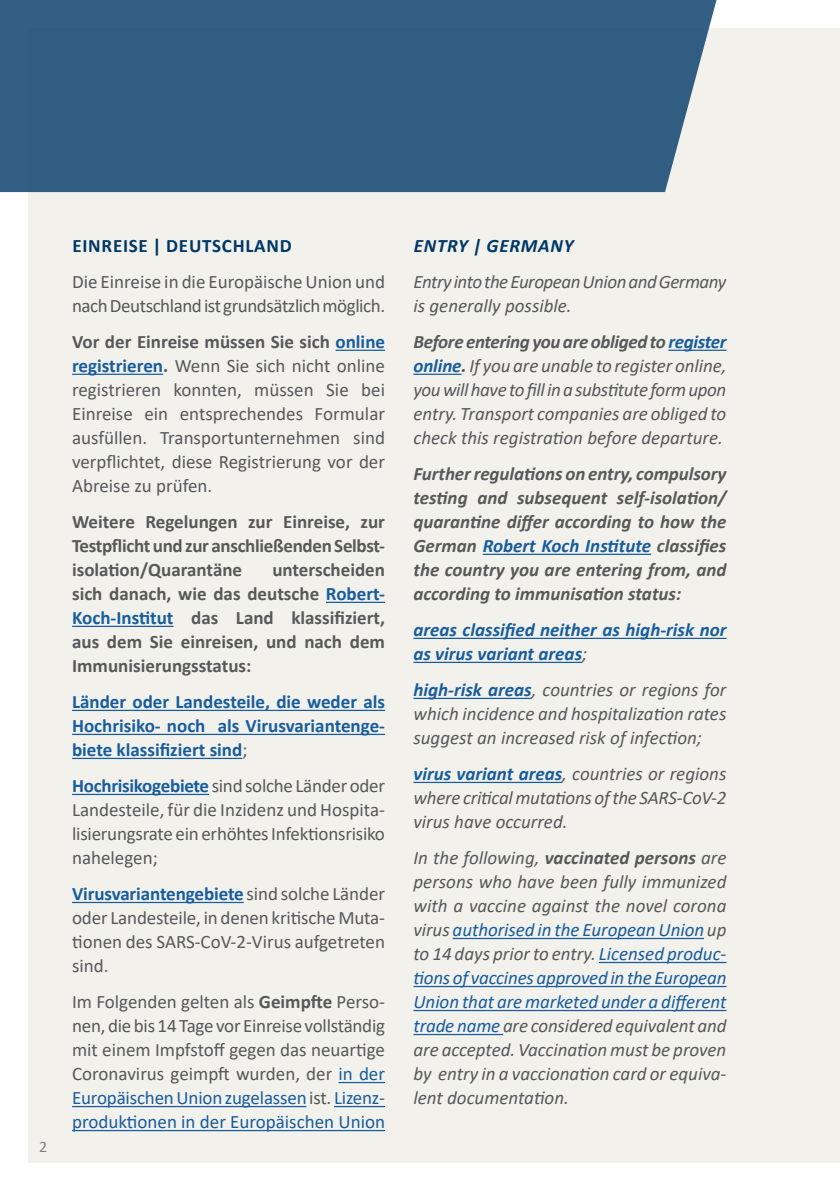
<style>
.page{position:relative;width:840px;height:1191px;background:#fff}
.page>*{position:absolute;margin:0;border:0;box-sizing:border-box;transform-origin:0 0}
.Copy{font:italic 19px/24px "Calibri";color:#57585a;text-align:justify}
.Copy-2{font:19px/24px "Calibri";letter-spacing:-.005em;color:#57585a;text-align:justify}
.Copy-3{font:700 19px/24px "Calibri";color:#57585a;text-align:justify}
.Copy-4{font:italic 700 19px/24px "Calibri";color:#57585a;text-align:justify}
.Copy-5{font:700 19px/24px "Calibri";color:#175d9e;text-align:justify}
.Copy-6{font:19px/24px "Calibri";letter-spacing:-.025em;color:#57585a}
.Copy-7{font:italic 700 19px/24px "Calibri";color:#175d9e}
.Copy-8{font:italic 19px/24px "Calibri";letter-spacing:-.025em;color:#57585a}
.Copy-9{font:700 19px "Calibri";letter-spacing:.04em;color:#003867}
.Copy-10{font:italic 700 19px "Calibri";letter-spacing:.04em;color:#003867}
.Copy-11{font:16px "Calibri";color:#808285}
.s1{font-weight:700}
.s2{font-weight:700;color:#175d9e}
.s3{color:#175d9e}
.s4{font-weight:400;color:#57585a}
</style>
<div class="page">
<div style="left:28px;top:28px;width:811px;height:1134px;background:#f2f1ec"></div>
<div style="left:0;top:0;width:717px;height:192px;background:#305d81"></div>
<hr style="left:335px;top:350px;width:50px;height:1px;background:#175d9e">
<hr style="left:72px;top:374px;width:91px;height:1px;background:#175d9e">
<hr style="left:326px;top:602px;width:59px;height:1px;background:#175d9e">
<hr style="left:72px;top:626px;width:101px;height:1px;background:#175d9e">
<hr style="left:72px;top:710px;width:313px;height:1px;background:#175d9e">
<hr style="left:72px;top:734px;width:313px;height:1px;background:#175d9e">
<hr style="left:72px;top:758px;width:170px;height:1px;background:#175d9e">
<hr style="left:72px;top:794px;width:137px;height:1px;background:#175d9e">
<hr style="left:72px;top:902px;width:171px;height:1px;background:#175d9e">
<hr style="left:338px;top:1082px;width:47px;height:1px;background:#175d9e">
<hr style="left:72px;top:1106px;width:234px;height:1px;background:#175d9e">
<hr style="left:334px;top:1106px;width:51px;height:1px;background:#175d9e">
<hr style="left:72px;top:1130px;width:313px;height:1px;background:#175d9e">
<hr style="left:668px;top:350px;width:58px;height:1px;background:#175d9e">
<hr style="left:413px;top:374px;width:48px;height:1px;background:#175d9e">
<hr style="left:482px;top:554px;width:168px;height:1px;background:#175d9e">
<hr style="left:413px;top:638px;width:313px;height:1px;background:#175d9e">
<hr style="left:413px;top:662px;width:169px;height:1px;background:#175d9e">
<hr style="left:413px;top:698px;width:118px;height:1px;background:#175d9e">
<hr style="left:413px;top:782px;width:149px;height:1px;background:#175d9e">
<hr style="left:452px;top:938px;width:251px;height:1px;background:#175d9e">
<hr style="left:598px;top:962px;width:128px;height:1px;background:#175d9e">
<hr style="left:413px;top:986px;width:313px;height:1px;background:#175d9e">
<hr style="left:413px;top:1010px;width:313px;height:1px;background:#175d9e">
<hr style="left:413px;top:1034px;width:89px;height:1px;background:#175d9e">
<p class="Copy-11" style="left:39px;top:1136px;width:10px">2</p>
<p class="Copy-9" style="left:72px;top:232px;width:221px">EINREISE | DEUTSCHLAND</p>
<p class="Copy-6" style="left:72px;top:269px;width:314px">Die Einreise in die Europäische Union und nach Deutschland ist grundsätzlich möglich.</p>
<p class="Copy-2" style="left:72px;top:329px;width:314px"><span class="s1">Vor der Einreise müssen Sie sich</span> <span class="s2">online registrieren</span><span class="s1">.</span> Wenn Sie sich nicht online registrieren konnten, müssen Sie bei Einreise ein entsprechendes Formular ausfüllen. Transportunternehmen sind verpflichtet, diese Registrierung vor der Abreise zu prüfen.</p>
<p class="Copy-3" style="left:72px;top:509px;width:314px">Weitere Regelungen zur Einreise, zur Testpflicht und zur anschließenden Selbst&shy;isolation/Quarantäne</p>
<p class="Copy-3" style="left:72px;top:557px;width:314px;text-indent:200px">unterscheiden sich danach, wie das deutsche <span class="s3">Robert-Koch-Institut</span> das Land klassifiziert, aus dem Sie einreisen, und nach dem Immunisierungsstatus:</p>
<p class="Copy-5" style="left:72px;top:689px;width:314px">Länder oder Landesteile, die weder als Hochrisiko- noch als Virusvariantenge&shy;biete klassifiziert sind<span class="s4">;</span></p>
<p class="Copy-2" style="left:72px;top:773px;width:314px"><span class="s2">Hochrisikogebiete</span> sind solche Länder oder Landesteile, für die Inzidenz und Hospita&shy;lisierungsrate ein erhöhtes Infektionsrisiko nahelegen;</p>
<p class="Copy-2" style="left:72px;top:881px;width:314px"><span class="s2">Virusvariantengebiete</span> sind solche Länder oder Landesteile, in denen kritische Muta&shy;tionen des SARS-CoV-2-Virus aufgetreten sind.</p>
<p class="Copy-2" style="left:72px;top:989px;width:314px">Im Folgenden gelten als <span class="s1">Geimpfte</span> Perso&shy;nen, die bis 14 Tage vor Einreise vollständig mit einem Impfstoff gegen das neuartige Coronavirus geimpft wurden, der <span class="s3">in der Europäischen Union zugelassen</span> ist. <span class="s3">Lizenz&shy;produktionen in der Europäischen Union</span></p>
<p class="Copy-10" style="left:413px;top:232px;width:161px">ENTRY | GERMANY</p>
<p class="Copy-8" style="left:413px;top:269px;width:314px">Entry into the European Union and Germany is generally possible.</p>
<p class="Copy" style="left:413px;top:329px;width:314px"><span class="s1">Before entering you are obliged to</span> <span class="s2">register online</span><span class="s1">.</span> If you are unable to register online, you will have to fill in a substitute form upon entry. Transport companies are obliged to check this registration before departure.</p>
<p class="Copy-4" style="left:413px;top:461px;width:314px">Further regulations on entry, compulsory testing and subsequent self-isolation/ quarantine differ according to how the German <span class="s3">Robert Koch Institute</span> classifies the country you are entering from, and according to immunisation status:</p>
<p class="Copy-7" style="left:413px;top:617px;width:314px">areas classified neither as high-risk nor as virus variant areas<span class="s4">;</span></p>
<p class="Copy" style="left:413px;top:677px;width:314px"><span class="s2">high-risk areas</span>, countries or regions for which incidence and hospitalization rates suggest an increased risk of infection;</p>
<p class="Copy" style="left:413px;top:761px;width:314px"><span class="s2">virus variant areas</span>, countries or regions where critical mutations of the SARS-CoV-2 virus have occurred.</p>
<p class="Copy" style="left:413px;top:845px;width:314px">In the following, <span class="s1">vaccinated persons</span> are persons who have been fully immunized with a vaccine against the novel corona virus <span class="s3">authorised in the European Union</span> up to 14 days prior to entry. <span class="s3">Licensed produc&shy;tions of vaccines approved in the European Union that are marketed under a different trade name</span> are considered equivalent and are accepted. Vaccination must be proven by entry in a vaccionation card or equiva&shy;lent documentation.</p>
</div>
